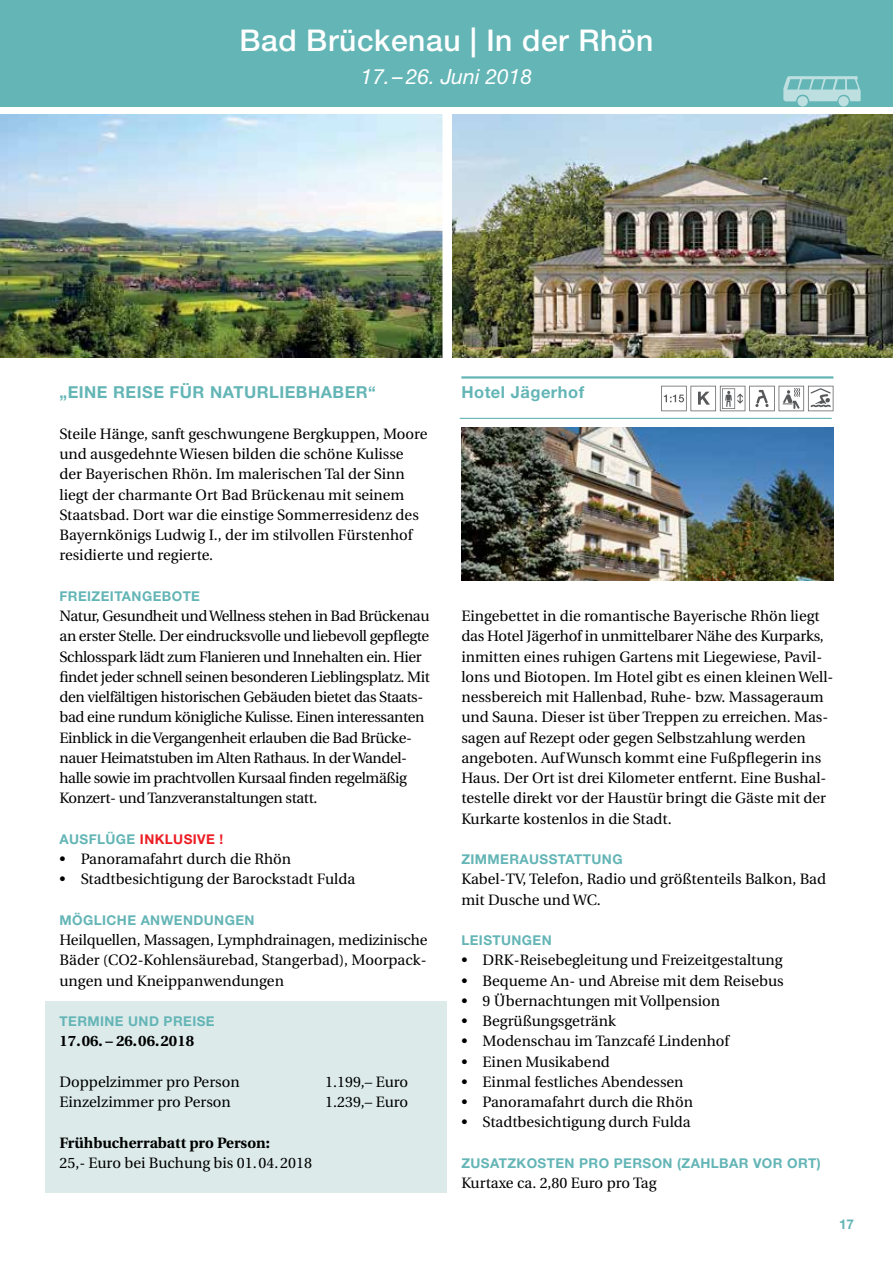
<style>
.page{position:relative;width:893px;height:1263px;background:#fff}
.page>*{position:absolute;margin:0;border:0;box-sizing:border-box;transform-origin:0 0}
.t1{font:500 30px "Helvetica Neue LT Pro";letter-spacing:.02em;color:#fff}
.t2{font:italic 21px "Helvetica Neue LT Pro";color:#fff}
.t3{font:700 16.5px "Helvetica Neue LT Pro";letter-spacing:.03em;color:#64b5b6}
.t4{font:15px/20.2px "Utopia";color:#000}
.t5{font:15px/20.2px "Utopia";letter-spacing:-.025em;color:#000}
.t6{font:700 15px "Utopia";color:#000}
.t7{font:700 13.5px "Helvetica Neue LT Pro";letter-spacing:.03em;color:#64b5b6}
.t8{font:700 13.5px "Helvetica Neue LT Pro";letter-spacing:.03em;color:#ed1d24}
.s1{color:#64b5b6}
</style>
<div class="page">
<div style="left:0;top:0;width:893px;height:106px;background:#64b5b6"></div>
<svg style="left:783px;top:76px;width:78px;height:26px"></svg>
<div style="left:838px;top:96px;width:11px;height:10px;background:#bddfe0;border-radius:50%"></div>
<div style="left:797px;top:96px;width:11px;height:10px;background:#bddfe0;border-radius:50%"></div>
<img style="left:452px;top:115px;width:441px;height:243px">
<img style="left:0;top:115px;width:442px;height:243px">
<div style="left:45px;top:1001px;width:401px;height:192px;background:#dceaea"></div>
<img style="left:461px;top:427px;width:372px;height:153px">
<hr style="left:461px;top:376px;width:372px;height:3px;background:#64b5b6">
<svg style="left:661px;top:386px;width:172px;height:25px"></svg>
<hr style="left:460px;top:418px;width:372px;height:1px;background:#64b5b6">
<h1 class="t1" style="left:239px;top:23px;width:416px">Bad Brückenau | In der Rhön</h1>
<h2 class="t2" style="left:361px;top:64px;width:173px">17.–26. Juni 2018</h2>
<p class="t3" style="left:60px;top:382px;width:238px">„EINE REISE FÜR NATURLIEBH</p>
<p class="t3" style="left:321px;top:382px;width:24px">ABER</p>
<p class="t3" style="left:368px;top:382px;width:9px">“</p>
<p class="t4" style="left:60px;top:424px;width:369px">Steile Hänge, sanft geschwungene Bergkuppen, Moore und ausgedehnte Wiesen bilden die schöne Kulisse der Bayerischen Rhön. Im malerischen Tal der Sinn liegt der charmante Ort Bad Brückenau mit seinem Staatsbad. Dort war die einstige Sommerresidenz des Bayernkönigs Ludwig I., der im stilvollen Fürstenhof residierte und regierte.</p>
<p class="t7" style="left:60px;top:588px;width:93px">FREIZEITANGEB</p>
<p class="t7" style="left:172px;top:588px;width:28px">OTE</p>
<p class="t5" style="left:60px;top:606px;width:372px">Natur, Gesundheit und Wellness stehen in Bad Brückenau an erster Stelle. Der eindrucksvolle und liebevoll gepflegte Schlosspark lädt zum Flanieren und Innehalten ein. Hier findet jeder schnell seinen besonderen Lieblingsplatz. Mit den vielfältigen historischen Gebäuden bietet das Staats&shy;bad eine rundum königliche Kulisse. Einen interessanten Einblick in die Vergangenheit erlauben die Bad Brücke&shy;nauer Heimatstuben im Alten Rathaus. In der Wandel&shy;halle sowie im prachtvollen Kursaal finden regelmäßig Konzert- und Tanzveranstaltungen statt.</p>
<p class="t8" style="left:60px;top:831px;width:165px"><span class="s1">AUSFLÜGE</span> INKLUSIVE !</p>
<p class="t4" style="left:60px;top:849px;width:233px">• Panoramafahrt durch die Rhön</p>
<p class="t4" style="left:60px;top:869px;width:297px">• Stadtbesichtigung der Barockstadt Fulda</p>
<p class="t7" style="left:60px;top:912px;width:196px">MÖGLICHE ANWENDUNGEN</p>
<p class="t4" style="left:60px;top:930px;width:370px;text-align:justify">Heilquellen, Massagen, Lymphdrainagen, medizinische Bäder (CO2-Kohlensäurebad, Stangerbad), Moorpack&shy;ungen und Kneippanwendungen</p>
<p class="t7" style="left:60px;top:1013px;width:10px">TER</p>
<p class="t7" style="left:87px;top:1013px;width:87px">MINE UND PRE</p>
<p class="t7" style="left:192px;top:1013px;width:14px">ISE</p>
<p class="t6" style="left:60px;top:1033px;width:136px">17.06. – 26.06.2018</p>
<p class="t4" style="left:60px;top:1072px;width:182px">Doppelzimmer pro Person</p>
<p class="t4" style="left:325px;top:1072px;width:85px">1.199,– Euro</p>
<p class="t4" style="left:60px;top:1092px;width:173px">Einzelzimmer pro Person</p>
<p class="t4" style="left:325px;top:1092px;width:85px">1.239,– Euro</p>
<p class="t6" style="left:60px;top:1134px;width:212px">Frühbucherrabatt pro Person:</p>
<p class="t4" style="left:60px;top:1153px;width:254px">25,- Euro bei Buchung bis 01.04.2018</p>
<p class="t3" style="left:461px;top:382px;width:124px">HOTEL JÄGERHOF</p>
<p class="t4" style="left:461px;top:606px;width:374px">Eingebettet in die romantische Bayerische Rhön liegt das Hotel Jägerhof in unmittelbarer Nähe des Kurparks, inmitten eines ruhigen Gartens mit Liegewiese, Pavil&shy;lons und Biotopen. Im Hotel gibt es einen kleinen Well&shy;nessbereich mit Hallenbad, Ruhe- bzw. Massageraum und Sauna. Dieser ist über Treppen zu erreichen. Mas&shy;sagen auf Rezept oder gegen Selbstzahlung werden angeboten. Auf Wunsch kommt eine Fußpflegerin ins Haus. Der Ort ist drei Kilometer entfernt. Eine Bushal&shy;testelle direkt vor der Haustür bringt die Gäste mit der Kurkarte kostenlos in die Stadt.</p>
<p class="t7" style="left:461px;top:851px;width:161px">ZIMMERAUSSTATTUNG</p>
<p class="t4" style="left:461px;top:869px;width:366px">Kabel-TV, Telefon, Radio und größtenteils Balkon, Bad mit Dusche und WC.</p>
<p class="t7" style="left:461px;top:932px;width:92px">LEISTUNGEN</p>
<p class="t4" style="left:461px;top:950px;width:323px">• DRK-Reisebegleitung und Freizeitgestaltung</p>
<p class="t4" style="left:461px;top:971px;width:324px">• Bequeme An- und Abreise mit dem Reisebus</p>
<p class="t4" style="left:461px;top:991px;width:260px">• 9 Übernachtungen mit Vollpension</p>
<p class="t4" style="left:461px;top:1011px;width:156px">• Begrüßungsgetränk</p>
<p class="t4" style="left:461px;top:1031px;width:269px">• Modenschau im Tanzcafé Lindenhof</p>
<p class="t4" style="left:461px;top:1052px;width:150px">• Einen Musikabend</p>
<p class="t4" style="left:461px;top:1072px;width:224px">• Einmal festliches Abendessen</p>
<p class="t4" style="left:461px;top:1092px;width:233px">• Panoramafahrt durch die Rhön</p>
<p class="t4" style="left:461px;top:1112px;width:231px">• Stadtbesichtigung durch Fulda</p>
<p class="t7" style="left:461px;top:1155px;width:163px">ZUSATZKOSTEN PRO PERS</p>
<p class="t7" style="left:652px;top:1155px;width:170px">ON (ZAHLBAR VOR ORT)</p>
<p class="t4" style="left:461px;top:1173px;width:197px">Kurtaxe ca. 2,80 Euro pro Tag</p>
<p class="t7" style="left:839px;top:1216px;width:17px">17</p>
</div>
